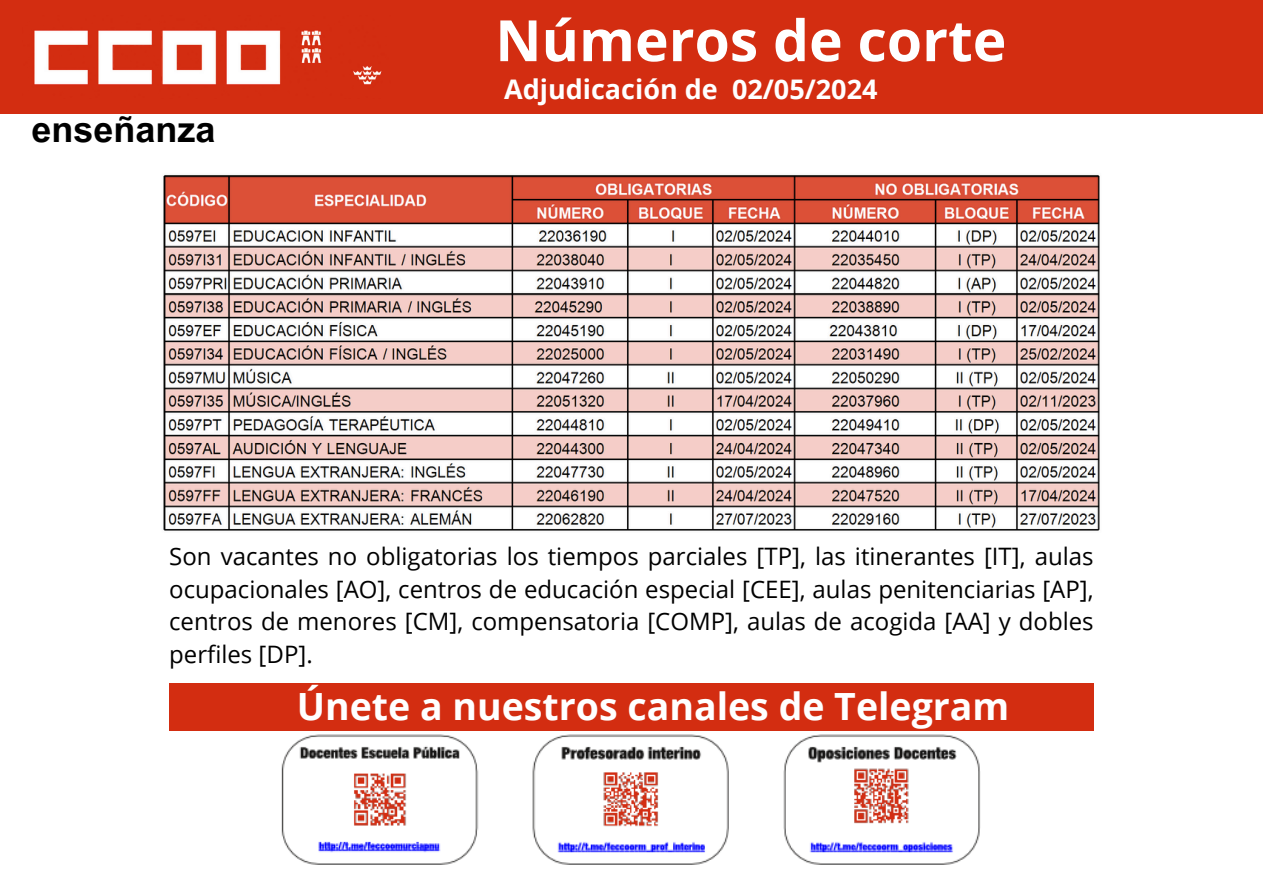
<style>
.page{position:relative;width:1263px;height:894px;background:#fff}
.page>*{position:absolute;margin:0;border:0;box-sizing:border-box;transform-origin:0 0}
.t1{font:700 57px "Open Sans";color:#fff}
.t2{font:700 37.5px "Open Sans";color:#fff}
.t3{font:700 36px "Arial MT Pro";color:#000}
.t4{font:700 27px "Open Sans";color:#fff}
.t5{font:24px/32.7px "Open Sans";color:#000;text-align:justify}
</style>
<div class="page">
<div style="left:0;top:0;width:1263px;height:113px;background:#d32d11"></div>
<img style="left:34px;top:30px;width:348px;height:55px">
<img style="left:268px;top:730px;width:727px;height:135px">
<div style="left:169px;top:682px;width:925px;height:48px;background:#d32d11"></div>
<img style="left:163px;top:175px;width:937px;height:356px">
<h2 class="t3" style="left:31px;top:116px;width:186px">enseñanza</h2>
<p class="t1" style="left:495px;top:0;width:513px">Números de corte</p>
<h2 class="t4" style="left:504px;top:70px;width:375px">Adjudicación de 02/05/2024</h2>
<p class="t5" style="left:169px;top:539px;width:926px">Son vacantes no obligatorias los tiempos parciales [TP], las itinerantes [IT], aulas ocupacionales [AO], centros de educación especial [CEE], aulas penitenciarias [AP], centros de menores [CM], compensatoria [COMP], aulas de acogida [AA] y dobles perfiles [DP].</p>
<p class="t2" style="left:297px;top:679px;width:714px">Únete a nuestros canales de Telegram</p>
</div>
